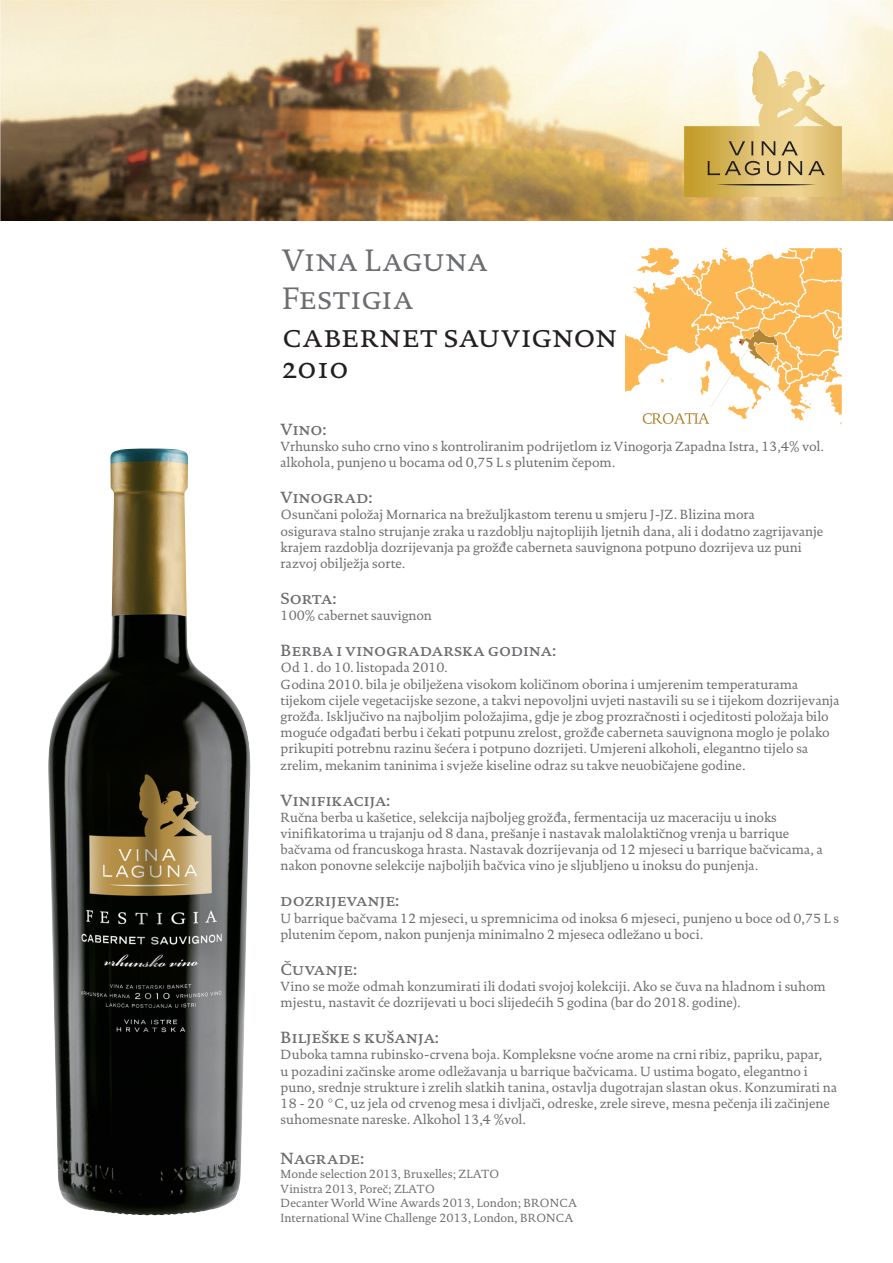
<style>
.page{position:relative;width:893px;height:1263px;background:#fff}
.page>*{position:absolute;margin:0;border:0;box-sizing:border-box;transform-origin:0 0}
.t1{font:31.5px/31.5px "DTL Documenta T Caps";letter-spacing:.005em;color:#231f20}
.t2{font:31.5px/37.8px "DTL Documenta T Caps";color:#6c6d70}
.t3{font:500 16.5px "DTL Documenta T Caps";letter-spacing:.015em;color:#6c6d70}
.t4{font:13.5px/16.2px "DTL Documenta T";color:#6c6d70}
.t5{font:12px/14.4px "DTL Documenta T";color:#6c6d70}
</style>
<div class="page">
<img style="left:48px;top:449px;width:203px;height:766px">
<img style="left:0;top:0;width:893px;height:220px">
<img style="left:625px;top:249px;width:217px;height:176px">
<hr style="left:684px;top:51px;width:3px;height:146px;background:#c49d2b">
<hr style="left:687px;top:51px;width:3px;height:146px;background:#c49d2b">
<hr style="left:690px;top:51px;width:3px;height:146px;background:#c49d2e">
<hr style="left:693px;top:51px;width:3px;height:146px;background:#c69f2f">
<hr style="left:696px;top:51px;width:3px;height:146px;background:#c6a131">
<hr style="left:699px;top:51px;width:3px;height:146px;background:#c8a232">
<hr style="left:702px;top:51px;width:3px;height:146px;background:#c8a338">
<hr style="left:705px;top:51px;width:3px;height:146px;background:#cba63a">
<svg style="left:708px;top:51px;width:4px;height:146px"></svg>
<hr style="left:712px;top:51px;width:3px;height:146px;background:#cda840">
<hr style="left:715px;top:51px;width:3px;height:146px;background:#ceaa45">
<hr style="left:718px;top:51px;width:3px;height:146px;background:#ceac49">
<hr style="left:721px;top:51px;width:3px;height:146px;background:#d0af4d">
<hr style="left:724px;top:51px;width:3px;height:146px;background:#d2af4f">
<hr style="left:727px;top:51px;width:3px;height:146px;background:#d2b154">
<hr style="left:730px;top:51px;width:3px;height:146px;background:#d4b459">
<hr style="left:733px;top:51px;width:3px;height:146px;background:#d6b65d">
<hr style="left:736px;top:51px;width:3px;height:146px;background:#d9b861">
<hr style="left:739px;top:51px;width:3px;height:146px;background:#d9ba68">
<hr style="left:742px;top:51px;width:3px;height:146px;background:#dbbc6b">
<hr style="left:745px;top:51px;width:3px;height:146px;background:#debf6f">
<hr style="left:748px;top:51px;width:3px;height:146px;background:#e0c275">
<hr style="left:751px;top:51px;width:3px;height:146px;background:#e2c479">
<hr style="left:754px;top:51px;width:3px;height:146px;background:#e7ca7e">
<hr style="left:757px;top:51px;width:3px;height:146px;background:#eacc84">
<hr style="left:760px;top:51px;width:3px;height:146px;background:#eace88">
<hr style="left:763px;top:51px;width:4px;height:146px;background:#eace88">
<hr style="left:767px;top:51px;width:4px;height:146px;background:#ebcf89">
<svg style="left:771px;top:51px;width:4px;height:146px"></svg>
<svg style="left:775px;top:51px;width:4px;height:146px"></svg>
<svg style="left:779px;top:51px;width:4px;height:146px"></svg>
<svg style="left:783px;top:51px;width:4px;height:146px"></svg>
<svg style="left:787px;top:51px;width:4px;height:146px"></svg>
<svg style="left:791px;top:51px;width:4px;height:146px"></svg>
<svg style="left:795px;top:51px;width:4px;height:146px"></svg>
<hr style="left:799px;top:51px;width:3px;height:146px;background:#edd490">
<hr style="left:802px;top:51px;width:3px;height:146px;background:#ebd08c">
<hr style="left:805px;top:51px;width:3px;height:146px;background:#eace88">
<hr style="left:808px;top:51px;width:3px;height:146px;background:#eacc85">
<hr style="left:811px;top:51px;width:3px;height:146px;background:#e8ca81">
<svg style="left:814px;top:51px;width:4px;height:146px"></svg>
<hr style="left:818px;top:51px;width:3px;height:146px;background:#e2c47a">
<hr style="left:821px;top:51px;width:3px;height:146px;background:#e0c178">
<hr style="left:824px;top:51px;width:3px;height:146px;background:#e0bf72">
<hr style="left:827px;top:51px;width:3px;height:146px;background:#ddbd70">
<hr style="left:830px;top:51px;width:3px;height:146px;background:#dbba6c">
<hr style="left:833px;top:51px;width:3px;height:146px;background:#d9b868">
<hr style="left:836px;top:51px;width:3px;height:146px;background:#d7b664">
<hr style="left:839px;top:51px;width:3px;height:146px;background:#d6b461">
<hr style="left:842px;top:51px;width:1px;height:146px;background:#d6b461">
<svg style="left:788px;top:161px;width:14px;height:14px"></svg>
<svg style="left:767px;top:161px;width:14px;height:14px"></svg>
<svg style="left:751px;top:141px;width:3px;height:14px"></svg>
<svg style="left:728px;top:141px;width:17px;height:14px"></svg>
<svg style="left:707px;top:161px;width:53px;height:14px"></svg>
<svg style="left:717px;top:184px;width:99px;height:2px"></svg>
<svg style="left:808px;top:161px;width:17px;height:14px"></svg>
<svg style="left:761px;top:141px;width:37px;height:14px"></svg>
<h1 class="t2" style="left:282px;top:241px;width:207px">Vina Laguna<br>Festigia</h1>
<h1 class="t1" style="left:282px;top:320px;width:337px">cabernet sauvignon<br>2010</h1>
<p class="t3" style="left:281px;top:419px;width:47px">Vino:</p>
<p class="t4" style="left:281px;top:438px;width:545px">Vrhunsko suho crno vino s kontroliranim podrijetlom iz Vinogorja Zapadna Istra, 13,4% vol. alkohola, punjeno u bocama od 0,75 L s plutenim čepom.</p>
<p class="t3" style="left:281px;top:488px;width:93px">Vinograd:</p>
<p class="t4" style="left:281px;top:507px;width:544px">Osunčani položaj Mornarica na brežuljkastom terenu u smjeru J-JZ. Blizina mora<br>osigurava stalno strujanje zraka u razdoblju najtoplijih ljetnih dana, ali i dodatno zagrijavanje krajem razdoblja dozrijevanja pa grožđe caberneta sauvignona potpuno dozrijeva uz puni razvoj obilježja sorte.</p>
<p class="t3" style="left:281px;top:588px;width:57px">Sorta:</p>
<p class="t4" style="left:281px;top:607px;width:153px">100% cabernet sauvignon</p>
<p class="t3" style="left:281px;top:641px;width:277px">Berba i vinogradarska godina:</p>
<p class="t4" style="left:281px;top:660px;width:560px">Od 1. do 10. listopada 2010.<br>Godina 2010. bila je obilježena visokom količinom oborina i umjerenim temperaturama tijekom cijele vegetacijske sezone, a takvi nepovoljni uvjeti nastavili su se i tijekom dozrijevanja grožđa. Isključivo na najboljim položajima, gdje je zbog prozračnosti i ocjeditosti položaja bilo moguće odgađati berbu i čekati potpunu zrelost, grožđe caberneta sauvignona moglo je polako prikupiti potrebnu razinu šećera i potpuno dozrijeti. Umjereni alkoholi, elegantno tijelo sa zrelim, mekanim taninima i svježe kiseline odraz su takve neuobičajene godine.</p>
<p class="t3" style="left:281px;top:790px;width:111px">Vinifikacija:</p>
<p class="t4" style="left:281px;top:809px;width:544px">Ručna berba u kašetice, selekcija najboljeg grožđa, fermentacija uz maceraciju u inoks vinifikatorima u trajanju od 8 dana, prešanje i nastavak malolaktičnog vrenja u barrique bačvama od francuskoga hrasta. Nastavak dozrijevanja od 12 mjeseci u barrique bačvicama, a nakon ponovne selekcije najboljih bačvica vino je sljubljeno u inoksu do punjenja.</p>
<p class="t3" style="left:281px;top:891px;width:120px">dozrijevanje:</p>
<p class="t4" style="left:281px;top:910px;width:560px">U barrique bačvama 12 mjeseci, u spremnicima od inoksa 6 mjeseci, punjeno u boce od 0,75 L s plutenim čepom, nakon punjenja minimalno 2 mjeseca odležano u boci.</p>
<p class="t3" style="left:281px;top:959px;width:78px">Čuvanje:</p>
<p class="t4" style="left:281px;top:978px;width:547px">Vino se može odmah konzumirati ili dodati svojoj kolekciji. Ako se čuva na hladnom i suhom mjestu, nastavit će dozrijevati u boci slijedećih 5 godina (bar do 2018. godine).</p>
<p class="t3" style="left:281px;top:1028px;width:160px">Bilješke s kušanja:</p>
<p class="t4" style="left:281px;top:1047px;width:558px">Duboka tamna rubinsko-crvena boja. Kompleksne voćne arome na crni ribiz, papriku, papar,<br>u pozadini začinske arome odležavanja u barrique bačvicama. U ustima bogato, elegantno i puno, srednje strukture i zrelih slatkih tanina, ostavlja dugotrajan slastan okus. Konzumirati na 18 - 20 °C, uz jela od crvenog mesa i divljači, odreske, zrele sireve, mesna pečenja ili začinjene suhomesnate nareske. Alkohol 13,4 %vol.</p>
<p class="t3" style="left:281px;top:1148px;width:85px">Nagrade:</p>
<p class="t5" style="left:281px;top:1167px;width:298px">Monde selection 2013, Bruxelles; ZLATO<br>Vinistra 2013, Poreč; ZLATO<br>Decanter World Wine Awards 2013, London; BRONCA International Wine Challenge 2013, London, BRONCA</p>
</div>
